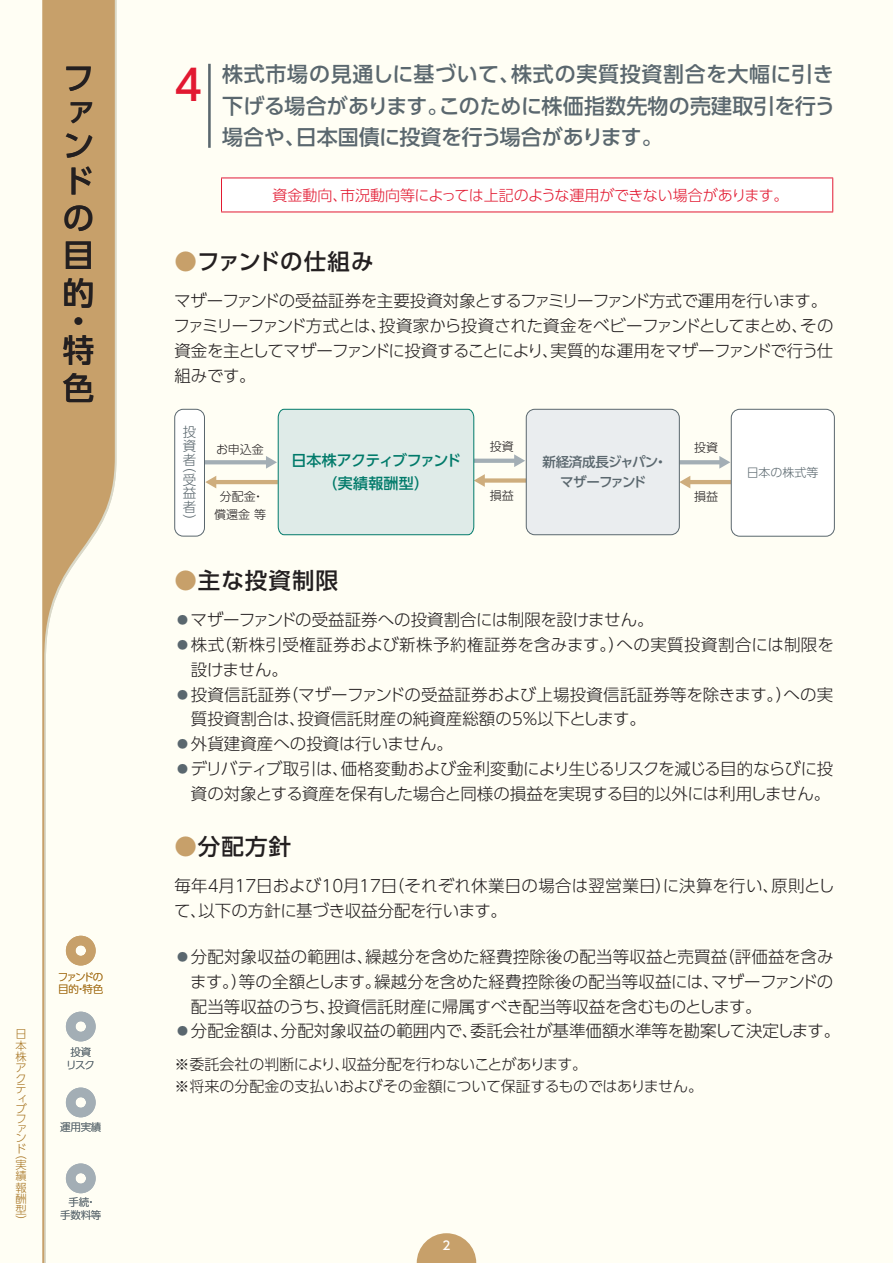
<style>
.page{position:relative;width:893px;height:1263px;background:#fffef4}
.page>*{position:absolute;margin:0;border:0;box-sizing:border-box;transform-origin:0 0}
.textbase{font:500 42px "UD Shin Go Pro";color:#e21931}
.t1{font:500 31.5px/37.2px "UD Shin Go Pro";color:#231f20;text-align:justify}
.A-中見出し{font:500 22.5px "UD Shin Go Pro";letter-spacing:.05em;color:#231f20}
.A-中見出し-2{font:500 22.5px "UD Shin Go Pro";letter-spacing:-.01em;color:#231f20}
.C-14ptM{font:500 21px/31.5px "UD Shin Go Pro";letter-spacing:-.01em;color:#5a676e;text-align:justify}
.A-11pt{font:300 16.5px/24.8px "UD Shin Go Pro";color:#231f20;text-align:justify}
.A-11pt-2{font:300 16.5px/24.8px "UD Shin Go Pro";letter-spacing:-.03em;color:#231f20;text-align:right}
.A-11pt-3{font:300 16.5px/24.8px "UD Shin Go Pro";letter-spacing:.025em;color:#231f20}
.A-11pt-4{font:300 16.5px "UD Shin Go Pro";letter-spacing:-.035em;color:#231f20}
.A-11pt-5{font:300 16.5px "UD Shin Go Pro";letter-spacing:-.02em;color:#231f20}
.textbase-2{font:300 15px "UD Shin Go Pro";letter-spacing:-.015em;color:#231f20}
.textbase-3{font:300 15px "UD Shin Go Pro";letter-spacing:-.01em;color:#e21931}
.t2{font:500 15px/22.5px "UD Shin Go Pro";letter-spacing:-.02em;color:#007a6a;text-align:center}
.t3{font:500 13.5px/20.2px "UD Shin Go Pro";letter-spacing:-.05em;color:#5a676e;text-align:center}
.t4{font:300 13.5px/13.8px "UD Shin Go Pro";color:#5a676e;text-align:justify}
.t5{font:300 12px/18px "UD Shin Go Pro";color:#231f20;text-align:center}
.t6{font:300 12px "UD Shin Go Pro";color:#5a676e}
.t7{font:500 12px "UD Shin Go Pro";color:#fff}
.t8{font:300 11.25px/10.9px "UD Shin Go Pro";color:#a6721e;text-align:justify}
.t9{font:300 10.5px/12.6px "UD Shin Go Pro";letter-spacing:-.02em;color:#5a676e;text-align:center}
.t10{font:300 10.5px/12.6px "UD Shin Go Pro";letter-spacing:-.13em;color:#a6721e}
.s1{color:#c7a06a}
.s2{font-size:10.95px;color:#5a676e}
</style>
<div class="page">
<svg style="left:417px;top:1233px;width:59px;height:30px"></svg>
<svg style="left:43px;top:0;width:72px;height:1263px"></svg>
<svg style="left:66px;top:936px;width:30px;height:29px"></svg>
<svg style="left:66px;top:1012px;width:30px;height:29px"></svg>
<svg style="left:66px;top:1087px;width:30px;height:30px"></svg>
<svg style="left:66px;top:1163px;width:30px;height:30px"></svg>
<hr style="left:208px;top:64px;width:3px;height:84px;background:#5a676e">
<div style="left:221px;top:178px;width:612px;height:34px;background:#fff"></div>
<hr style="left:221px;top:178px;width:612px;height:1px;background:#e21931">
<hr style="left:221px;top:178px;width:1px;height:34px;background:#e21931">
<hr style="left:832px;top:178px;width:1px;height:34px;background:#e21931">
<hr style="left:221px;top:212px;width:612px;height:1px;background:#e21931">
<hr style="left:474px;top:459px;width:42px;height:4px;background:#a3aeb5">
<svg style="left:514px;top:454px;width:11px;height:13px"></svg>
<div style="left:483px;top:478px;width:43px;height:5px;background:#cead7d"></div>
<svg style="left:680px;top:460px;width:39px;height:4px"></svg>
<svg style="left:719px;top:456px;width:11px;height:13px"></svg>
<hr style="left:688px;top:480px;width:43px;height:4px;background:#cead7d">
<svg style="left:680px;top:476px;width:10px;height:12px"></svg>
<div style="left:526px;top:409px;width:153px;height:126px;background:#eaedef;border-radius:9px"></div>
<div style="left:526px;top:409px;width:154px;height:126px;border:1px solid #5a676e;border-radius:9px"></div>
<svg style="left:205px;top:460px;width:61px;height:4px"></svg>
<hr style="left:214px;top:480px;width:64px;height:4px;background:#cead7d">
<svg style="left:205px;top:476px;width:11px;height:12px"></svg>
<div style="left:731px;top:409px;width:103px;height:127px;background:#fff;border-radius:9px"></div>
<div style="left:731px;top:409px;width:104px;height:128px;border:1px solid #5a676e;border-radius:9px"></div>
<svg style="left:266px;top:409px;width:219px;height:126px"></svg>
<div style="left:175px;top:409px;width:29px;height:127px;background:#fff;border-radius:9px"></div>
<div style="left:174px;top:409px;width:31px;height:127px;border:1px solid #5a676e;border-radius:9px"></div>
<h2 class="t1" style="left:63px;top:61px;width:31px;line-height:33.2px">ファン</h2>
<h2 class="t1" style="left:63px;top:162px;width:31px">ドの目的</h2>
<h2 class="t1" style="left:63px;top:306px;width:32px;line-height:28.8px">・特</h2>
<h2 class="t1" style="left:63px;top:368px;width:32px">色</h2>
<p class="t8" style="left:16px;top:1028px;width:12px">日本株アクテ</p>
<p class="t8" style="left:16px;top:1093px;width:13px;line-height:9.8px;text-align:left">ィブファン</p>
<p class="t8" style="left:16px;top:1144px;width:12px;line-height:13.8px">ド（実</p>
<p class="t8" style="left:16px;top:1170px;width:12px">績報酬型）</p>
<p class="t10" style="left:58px;top:970px;width:47px">ファンドの目的・特色</p>
<p class="t9" style="left:66px;top:1045px;width:30px">投資リスク</p>
<p class="t9" style="left:60px;top:1120px;width:43px">運用実績</p>
<p class="t9" style="left:60px;top:1195px;width:43px">手続・<br>手数料等</p>
<p class="textbase" style="left:174px;top:51px;width:29px">4</p>
<p class="C-14ptM" style="left:222px;top:58px;width:615px">株式市場の見通しに基づいて、株式の実質投資割合を大幅に引き下げる場合があります。このために株価指数先物の売建取引を行う場合や、日本国債に投資を行う場合があります。</p>
<p class="textbase-3" style="left:273px;top:183px;width:517px">資金動向、市況動向等によっては上記のような運用ができない場合があります。</p>
<p class="A-中見出し-2" style="left:174px;top:244px;width:201px"><span class="s1">●</span>ファンドの仕組み</p>
<p class="A-11pt-4" style="left:174px;top:288px;width:655px">マザーファンドの受益証券を主要投資対象とするファミリーファンド方式で運用を行います。</p>
<p class="A-11pt" style="left:174px;top:313px;width:661px">ファミリーファンド方式とは、投資家から投資された資金をベビーファンドとしてまとめ、その資金を主としてマザーファンドに投資することにより、実質的な運用をマザーファンドで行う仕組みです。</p>
<p class="t4" style="left:183px;top:424px;width:15px">投資者</p>
<p class="t4" style="left:183px;top:458px;width:15px">（受益者）</p>
<p class="t5" style="left:216px;top:440px;width:49px">お申込金</p>
<p class="t5" style="left:214px;top:487px;width:53px">分配金・償還金 等</p>
<p class="t2" style="left:291px;top:449px;width:171px">日本株アクティブファンド（実績報酬型）</p>
<p class="t5" style="left:490px;top:437px;width:25px">投資</p>
<p class="t5" style="left:490px;top:486px;width:25px">損益</p>
<p class="t3" style="left:542px;top:451px;width:126px">新経済成長ジャパン・マザーファンド</p>
<p class="t5" style="left:694px;top:438px;width:25px">投資</p>
<p class="t5" style="left:694px;top:487px;width:25px">損益</p>
<p class="t6" style="left:747px;top:463px;width:73px">日本の株式等</p>
<p class="A-中見出し" style="left:174px;top:563px;width:165px"><span class="s1">●</span>主な投資制限</p>
<p class="A-11pt-5" style="left:177px;top:607px;width:478px"><span class="s2">●</span> マザーファンドの受益証券への投資割合には制限を設けません。</p>
<p class="A-11pt-3" style="left:191px;top:632px;width:645px;text-indent:-14px"><span class="s2">●</span> 株式（新株引受権証券および新株予約権証券を含みます。）への実質投資割合には制限を設けません。</p>
<p class="A-11pt" style="left:191px;top:681px;width:644px;text-indent:-14px"><span class="s2">●</span> 投資信託証券（マザーファンドの受益証券および上場投資信託証券等を除きます。）への実質投資割合は、投資信託財産の純資産総額の5%以下とします。</p>
<p class="A-11pt" style="left:177px;top:731px;width:277px"><span class="s2">●</span> 外貨建資産への投資は行いません。</p>
<p class="A-11pt-2" style="left:177px;top:756px;width:658px"><span class="s2">●</span> デリバティブ取引は、価格変動および金利変動により生じるリスクを減じる目的ならびに投資の対象とする資産を保有した場合と同様の損益を実現する目的以外には利用しません。</p>
<p class="A-中見出し" style="left:174px;top:828px;width:118px"><span class="s1">●</span>分配方針</p>
<p class="A-11pt" style="left:174px;top:873px;width:662px">毎年4月17日および10月17日（それぞれ休業日の場合は翌営業日）に決算を行い、原則として、以下の方針に基づき収益分配を行います。</p>
<p class="A-11pt" style="left:190px;top:944px;width:645px;text-indent:-13px"><span class="s2">●</span> 分配対象収益の範囲は、繰越分を含めた経費控除後の配当等収益と売買益（評価益を含みます。）等の全額とします。繰越分を含めた経費控除後の配当等収益には、マザーファンドの配当等収益のうち、投資信託財産に帰属すべき配当等収益を含むものとします。</p>
<p class="A-11pt" style="left:177px;top:1018px;width:665px"><span class="s2">●</span> 分配金額は、分配対象収益の範囲内で、委託会社が基準価額水準等を勘案して決定します。</p>
<p class="textbase-2" style="left:174px;top:1052px;width:414px">※委託会社の判断により、収益分配を行わないことがあります。</p>
<p class="textbase-2" style="left:174px;top:1074px;width:530px">※将来の分配金の支払いおよびその金額について保証するものではありません。</p>
<p class="t7" style="left:442px;top:1236px;width:9px">2</p>
</div>
